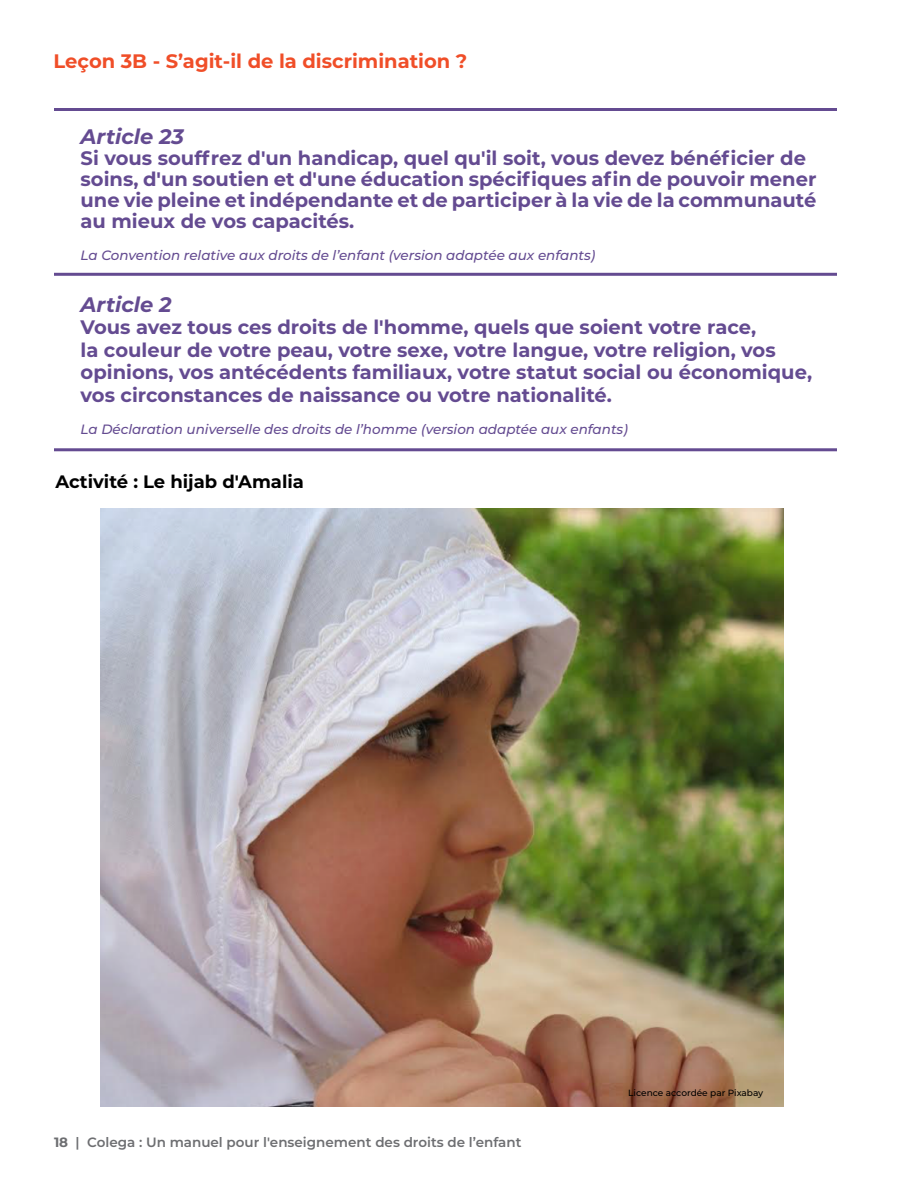
<style>
.page{position:relative;width:918px;height:1188px;background:#fff}
.page>*{position:absolute;margin:0;border:0;box-sizing:border-box;transform-origin:0 0}
.t1{font:italic 700 21px "Montserrat";color:#644b91}
.t2{font:700 19.5px/21px "Montserrat";color:#644b91}
.t3{font:700 19.5px "Montserrat";color:#f04e28}
.t4{font:700 18px "Montserrat";color:#000}
.t5{font:italic 500 13.5px "Montserrat";color:#644b91}
.t6{font:600 13.5px "Montserrat";color:#6d6e71}
.t7{font:500 9px "Montserrat";color:#000}
.s1{font-weight:700}
</style>
<div class="page">
<img style="left:100px;top:508px;width:683px;height:599px">
<hr style="left:54px;top:108px;width:783px;height:3px;background:#644b91">
<hr style="left:54px;top:273px;width:783px;height:3px;background:#644b91">
<hr style="left:54px;top:448px;width:783px;height:3px;background:#644b91">
<p class="t3" style="left:54px;top:47px;width:415px">Leçon 3B - S’agit-il de la discrimination ?</p>
<p class="t1" style="left:81px;top:121px;width:105px">Article 23</p>
<p class="t2" style="left:81px;top:146px;width:737px">Si vous souffrez d'un handicap, quel qu'il soit, vous devez bénéficier de soins, d'un soutien et d'une éducation spécifiques afin de pouvoir mener une vie pleine et indépendante et de participer à la vie de la communauté au mieux de vos capacités.</p>
<p class="t5" style="left:81px;top:246px;width:516px">La Convention relative aux droits de l’enfant (version adaptée aux enfants)</p>
<p class="t1" style="left:81px;top:289px;width:93px">Article 2</p>
<p class="t2" style="left:81px;top:315px;width:733px;line-height:22.5px">Vous avez tous ces droits de l'homme, quels que soient votre race,<br>la couleur de votre peau, votre sexe, votre langue, votre religion, vos opinions, vos antécédents familiaux, votre statut social ou économique, vos circonstances de naissance ou votre nationalité.</p>
<p class="t5" style="left:81px;top:420px;width:549px">La Déclaration universelle des droits de l’homme (version adaptée aux enfants)</p>
<p class="t4" style="left:56px;top:469px;width:250px">Activité : Le hijab d'Amalia</p>
<p class="t6" style="left:54px;top:1133px;width:469px"><span class="s1">18</span> | Colega : Un manuel pour l'enseignement des droits de l’enfant</p>
<p class="t7" style="left:628px;top:1087px;width:137px">Licence accordée par Pixabay</p>
</div>
